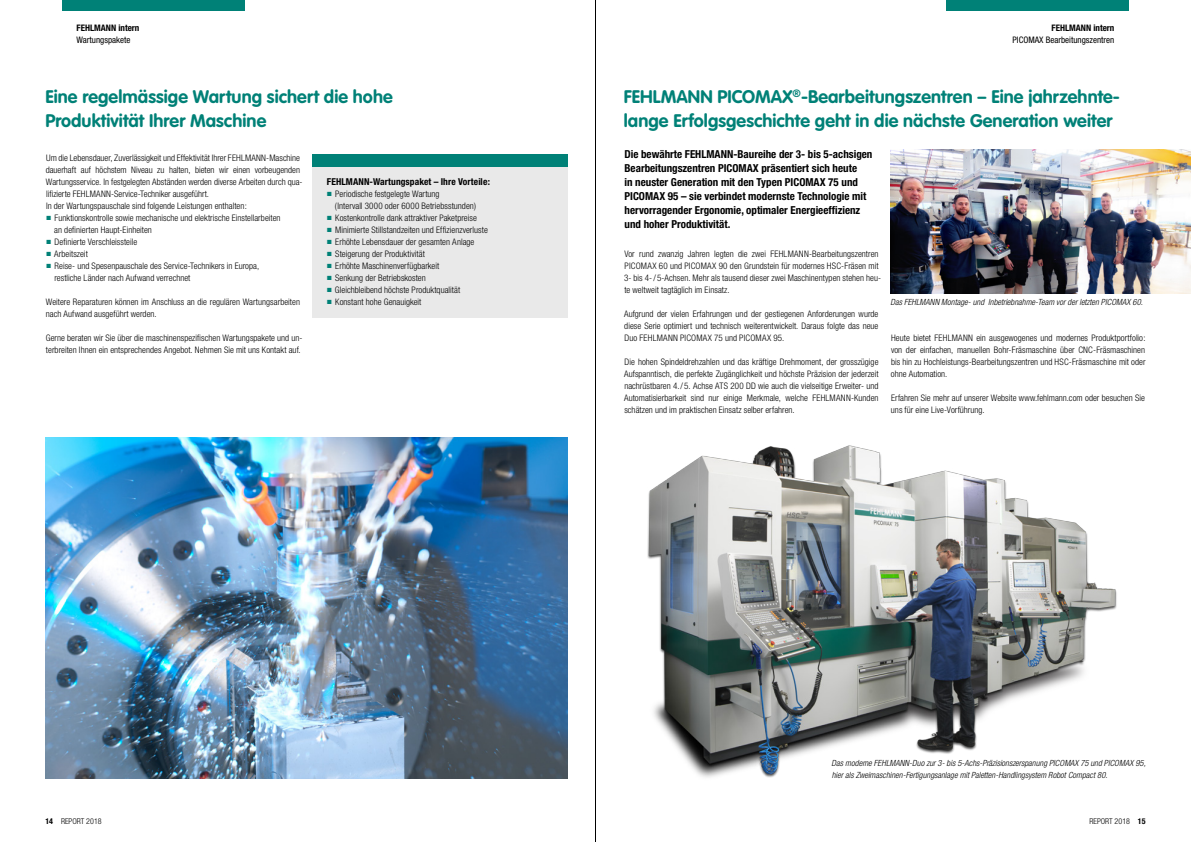
<style>
.page{position:relative;width:1191px;height:842px;background:#fff}
.page>*{position:absolute;margin:0;border:0;box-sizing:border-box;transform-origin:0 0}
.t1{font:700 18px/24px "VAG Rounded";letter-spacing:.005em;color:#008177}
.t2{font:700 condensed 11px/14px "Helvetica Neue";color:#000}
.t3{font:700 condensed 9.5px "Helvetica Neue";letter-spacing:.01em;color:#000}
.t4{font:300 condensed 9px/12px "Helvetica Neue";letter-spacing:.005em;color:#000}
.t5{font:condensed 9px "Helvetica Neue";color:#000}
.t6{font:700 condensed 9px "Helvetica Neue";color:#000}
.t7{font:italic 300 condensed 8.5px/12px "Helvetica Neue";letter-spacing:.005em;color:#000}
.t8{font:300 condensed 8px "Helvetica Neue";color:#000}
.s1{color:#008177}
.s2{font-weight:700}
</style>
<div class="page">
<div style="left:62px;top:0;width:183px;height:11px;background:#008177"></div>
<div style="left:945px;top:0;width:183px;height:11px;background:#008177"></div>
<img style="left:890px;top:149px;width:301px;height:144px">
<div style="left:312px;top:154px;width:255px;height:163px;background:#e9e9e9"></div>
<div style="left:312px;top:154px;width:255px;height:12px;background:#008177"></div>
<img style="left:45px;top:437px;width:522px;height:341px">
<img style="left:647px;top:445px;width:470px;height:333px">
<hr style="left:595px;top:0;width:1px;height:842px;background:#000">
<p class="t6" style="left:77px;top:22px;width:64px">FEHLMANN intern</p>
<p class="t5" style="left:77px;top:35px;width:55px">Wartungspakete</p>
<p class="t6" style="left:1051px;top:22px;width:64px">FEHLMANN intern</p>
<p class="t5" style="left:1012px;top:35px;width:103px">PICOMAX Bearbeitungszentren</p>
<h1 class="t1" style="left:45px;top:85px;width:349px">Eine regelmässige Wartung sichert die hohe<br>Produktivität Ihrer Maschine</h1>
<h1 class="t1" style="left:624px;top:85px;width:497px">FEHLMANN PICOMAX<sup>®</sup>-Bearbeitungszentren – Eine jahrzehnte&shy;lange Erfolgsgeschichte geht in die nächste Generation weiter</h1>
<p class="t2" style="left:624px;top:147px;width:249px">Die bewährte FEHLMANN-Baureihe der 3- bis 5-achsigen Bearbeitungszentren PICOMAX präsentiert sich heute<br>in neuster Generation mit den Typen PICOMAX 75 und PICOMAX 95 – sie verbindet modernste Technologie mit hervorragender Ergonomie, optimaler Energieeffizienz und hoher Produktivität.</p>
<p class="t4" style="left:624px;top:248px;width:258px">Vor rund zwanzig Jahren legten die zwei FEHLMANN-Bearbeitungszentren PICOMAX 60 und PICOMAX 90 den Grundstein für modernes HSC-Fräsen mit 3- bis 4- / 5-Achsen. Mehr als tausend dieser zwei Maschinentypen stehen heu&shy;te weltweit tagtäglich im Einsatz.</p>
<p class="t4" style="left:624px;top:308px;width:256px;text-align:justify">Aufgrund der vielen Erfahrungen und der gestiegenen Anforderungen wurde diese Serie optimiert und technisch weiterentwickelt. Daraus folgte das neue Duo FEHLMANN PICOMAX 75 und PICOMAX 95.</p>
<p class="t4" style="left:624px;top:356px;width:256px;text-align:justify">Die hohen Spindeldrehzahlen und das kräftige Drehmoment, der grosszügige Aufspanntisch, die perfekte Zugänglichkeit und höchste Präzision der jederzeit nachrüstbaren 4./ 5. Achse ATS 200 DD wie auch die vielseitige Erweiter- und Automatisierbarkeit sind nur einige Merkmale, welche FEHLMANN-Kunden schätzen und im praktischen Einsatz selber erfahren.</p>
<p class="t4" style="left:46px;top:152px;width:258px">Um die Lebensdauer, Zuverlässigkeit und Effektivität Ihrer FEHLMANN-Maschine dauerhaft auf höchstem Niveau zu halten, bieten wir einen vorbeugenden Wartungsservice. In festgelegten Abständen werden diverse Arbeiten durch qua&shy;lifizierte FEHLMANN-Service-Techniker ausgeführt.<br>In der Wartungspauschale sind folgende Leistungen enthalten:</p>
<p class="t4" style="left:54px;top:212px;width:228px;text-indent:-8px"><span class="s1">■</span> Funktionskontrolle sowie mechanische und elektrische Einstellarbeiten an definierten Haupt-Einheiten</p>
<p class="t4" style="left:46px;top:236px;width:92px"><span class="s1">■</span> Definierte Verschleissteile</p>
<p class="t4" style="left:46px;top:248px;width:43px"><span class="s1">■</span> Arbeitszeit</p>
<p class="t4" style="left:54px;top:260px;width:206px;text-indent:-8px"><span class="s1">■</span> Reise- und Spesenpauschale des Service-Technikers in Europa, restliche Länder nach Aufwand verrechnet</p>
<p class="t4" style="left:46px;top:296px;width:256px">Weitere Reparaturen können im Anschluss an die regulären Wartungsarbeiten nach Aufwand ausgeführt werden.</p>
<p class="t4" style="left:46px;top:332px;width:258px">Gerne beraten wir Sie über die maschinenspezifischen Wartungspakete und un&shy;terbreiten Ihnen ein entsprechendes Angebot. Nehmen Sie mit uns Kontakt auf.</p>
<p class="t3" style="left:327px;top:176px;width:165px">FEHLMANN-Wartungspaket – Ihre Vorteile:</p>
<p class="t4" style="left:335px;top:188px;width:143px;text-indent:-8px"><span class="s1">■</span> Periodische festgelegte Wartung<br>(Intervall 3000 oder 6000 Betriebsstunden)</p>
<p class="t4" style="left:327px;top:212px;width:151px"><span class="s1">■</span> Kostenkontrolle dank attraktiver Paketpreise</p>
<p class="t4" style="left:327px;top:224px;width:162px"><span class="s1">■</span> Minimierte Stillstandzeiten und Effizienzverluste</p>
<p class="t4" style="left:327px;top:236px;width:149px"><span class="s1">■</span> Erhöhte Lebensdauer der gesamten Anlage</p>
<p class="t4" style="left:327px;top:248px;width:99px"><span class="s1">■</span> Steigerung der Produktivität</p>
<p class="t4" style="left:327px;top:260px;width:114px"><span class="s1">■</span> Erhöhte Maschinenverfügbarkeit</p>
<p class="t4" style="left:327px;top:272px;width:100px"><span class="s1">■</span> Senkung der Betriebskosten</p>
<p class="t4" style="left:327px;top:284px;width:135px"><span class="s1">■</span> Gleichbleibend höchste Produktqualität</p>
<p class="t4" style="left:327px;top:296px;width:96px"><span class="s1">■</span> Konstant hohe Genauigkeit</p>
<p class="t7" style="left:890px;top:296px;width:254px">Das FEHLMANN Montage- und Inbetriebnahme-Team vor der letzten PICOMAX 60.</p>
<p class="t4" style="left:890px;top:332px;width:256px;text-align:justify">Heute bietet FEHLMANN ein ausgewogenes und modernes Produktportfolio: von der einfachen, manuellen Bohr-Fräsmaschine über CNC-Fräsmaschinen bis hin zu Hochleistungs-Bearbeitungszentren und HSC-Fräsmaschine mit oder ohne Automation.</p>
<p class="t4" style="left:891px;top:392px;width:255px">Erfahren Sie mehr auf unserer Website www.fehlmann.com oder besuchen Sie uns für eine Live-Vorführung.</p>
<p class="t7" style="left:831px;top:757px;width:316px">Das moderne FEHLMANN-Duo zur 3- bis 5-Achs-Präzisionszerspanung PICOMAX 75 und PICOMAX 95, hier als Zweimaschinen-Fertigungsanlage mit Paletten-Handlingsystem Robot Compact 80.</p>
<p class="t8" style="left:45px;top:817px;width:58px"><span class="s2">14</span> REPORT 2018</p>
<p class="t8" style="left:1089px;top:817px;width:58px">REPORT 2018 <span class="s2">15</span></p>
</div>
